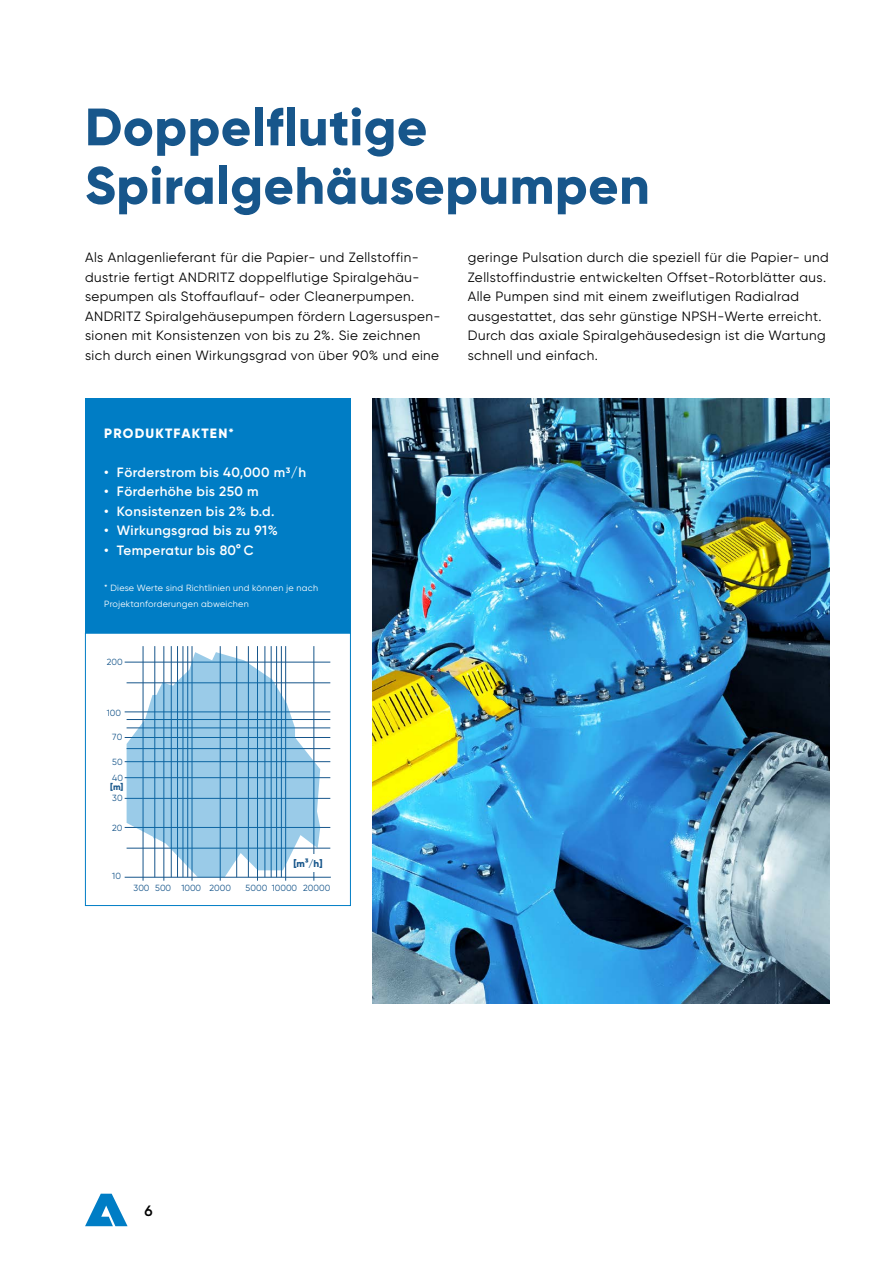
<style>
.page{position:relative;width:893px;height:1263px;background:#fff}
.page>*{position:absolute;margin:0;border:0;box-sizing:border-box;transform-origin:0 0}
.ANDRITZ_Level_2-3_He{font:800 52.5px "Gilroy";letter-spacing:.01em;color:#17568b}
.t1{font:600 15px "Gilroy";color:#000}
.ANDRITZ_Level_2-3_Co{font:13.5px/19.5px "Gilroy";letter-spacing:.035em;color:#000}
.t2{font:600 13.5px "Gilroy";letter-spacing:.03em;color:#fff}
.ANDRITZ_Level_2-3_Bu{font:800 13.5px "Gilroy";letter-spacing:.09em;color:#fff}
.t3{font:800 9.9px "Gilroy";color:#17568b}
.ANDRITZ_Level_2-3_Ta{font:9px/16.5px "Gilroy";letter-spacing:.03em;color:#fff}
.t4{font:8.85px "Gilroy";color:#17568b}
.t5{font:800 8.85px "Gilroy";color:#17568b}
</style>
<div class="page">
<svg style="left:85px;top:1194px;width:43px;height:32px"></svg>
<img style="left:372px;top:399px;width:457px;height:604px">
<hr style="left:143px;top:646px;width:1px;height:235px;background:#17568b">
<hr style="left:155px;top:646px;width:1px;height:231px;background:#17568b">
<hr style="left:164px;top:646px;width:1px;height:235px;background:#17568b">
<hr style="left:171px;top:646px;width:1px;height:231px;background:#17568b">
<hr style="left:177px;top:646px;width:1px;height:231px;background:#17568b">
<hr style="left:183px;top:646px;width:1px;height:231px;background:#17568b">
<hr style="left:187px;top:646px;width:1px;height:231px;background:#17568b">
<hr style="left:220px;top:646px;width:1px;height:235px;background:#17568b">
<hr style="left:236px;top:646px;width:1px;height:231px;background:#17568b">
<hr style="left:248px;top:646px;width:1px;height:231px;background:#17568b">
<hr style="left:257px;top:646px;width:1px;height:235px;background:#17568b">
<hr style="left:265px;top:646px;width:1px;height:231px;background:#17568b">
<hr style="left:271px;top:646px;width:1px;height:231px;background:#17568b">
<hr style="left:276px;top:646px;width:1px;height:231px;background:#17568b">
<hr style="left:281px;top:646px;width:1px;height:231px;background:#17568b">
<hr style="left:314px;top:646px;width:1px;height:235px;background:#17568b">
<hr style="left:125px;top:827px;width:205px;height:1px;background:#17568b">
<hr style="left:125px;top:798px;width:205px;height:1px;background:#17568b">
<hr style="left:125px;top:777px;width:205px;height:1px;background:#17568b">
<hr style="left:125px;top:761px;width:205px;height:1px;background:#17568b">
<hr style="left:127px;top:748px;width:203px;height:1px;background:#17568b">
<hr style="left:125px;top:737px;width:205px;height:1px;background:#17568b">
<hr style="left:127px;top:728px;width:203px;height:1px;background:#17568b">
<hr style="left:127px;top:719px;width:203px;height:1px;background:#17568b">
<hr style="left:125px;top:662px;width:205px;height:1px;background:#17568b">
<hr style="left:192px;top:646px;width:1px;height:235px;background:#17568b">
<hr style="left:285px;top:646px;width:1px;height:235px;background:#17568b">
<hr style="left:127px;top:848px;width:203px;height:1px;background:#17568b">
<hr style="left:125px;top:712px;width:205px;height:1px;background:#17568b">
<hr style="left:125px;top:877px;width:205px;height:1px;background:#17568b">
<hr style="left:127px;top:682px;width:203px;height:1px;background:#17568b">
<svg style="left:127px;top:652px;width:193px;height:225px"></svg>
<div style="left:292px;top:855px;width:32px;height:17px;background:#fff"></div>
<div style="left:85px;top:399px;width:266px;height:234px;background:#007dc5"></div>
<div style="left:85px;top:633px;width:266px;height:273px;border:1px solid #007dc5"></div>
<p class="ANDRITZ_Level_2-3_He" style="left:85px;top:94px;width:344px">Doppelflutige</p>
<p class="ANDRITZ_Level_2-3_He" style="left:85px;top:152px;width:566px">Spiralgehäusepumpen</p>
<p class="ANDRITZ_Level_2-3_Co" style="left:85px;top:248px;width:357px">Als Anlagenlieferant für die Papier- und Zellstoffin&shy;dustrie fertigt ANDRITZ doppelflutige Spiralgehäu&shy;sepumpen als Stoffauflauf- oder Cleanerpumpen.<br>ANDRITZ Spiralgehäusepumpen fördern Lagersuspen&shy;sionen mit Konsistenzen von bis zu 2%. Sie zeichnen sich durch einen Wirkungsgrad von über 90% und eine</p>
<p class="ANDRITZ_Level_2-3_Co" style="left:468px;top:248px;width:363px">geringe Pulsation durch die speziell für die Papier- und Zellstoffindustrie entwickelten Offset-Rotorblätter aus.<br>Alle Pumpen sind mit einem zweiflutigen Radialrad ausgestattet, das sehr günstige NPSH-Werte erreicht.<br>Durch das axiale Spiralgehäusedesign ist die Wartung schnell und einfach.</p>
<p class="ANDRITZ_Level_2-3_Bu" style="left:104px;top:425px;width:131px">PRODUKTFAKTEN*</p>
<p class="t2" style="left:104px;top:464px;width:203px">• Förderstrom bis 40,000 m3/h</p>
<p class="t2" style="left:104px;top:483px;width:156px">• Förderhöhe bis 250 m</p>
<p class="t2" style="left:104px;top:503px;width:172px">• Konsistenzen bis 2% b.d.</p>
<p class="t2" style="left:104px;top:522px;width:175px">• Wirkungsgrad bis zu 91%</p>
<p class="t2" style="left:104px;top:542px;width:151px">• Temperatur bis 80° C</p>
<p class="ANDRITZ_Level_2-3_Ta" style="left:104px;top:579px;width:215px">* Diese Werte sind Richtlinien und können je nach<br>Projektanforderungen abweichen</p>
<p class="t4" style="left:107px;top:657px;width:17px">200</p>
<p class="t4" style="left:107px;top:707px;width:16px">100</p>
<p class="t4" style="left:112px;top:732px;width:11px">70</p>
<p class="t4" style="left:112px;top:756px;width:12px">50</p>
<p class="t4" style="left:112px;top:772px;width:12px">40</p>
<p class="t5" style="left:110px;top:782px;width:15px">[m]</p>
<p class="t4" style="left:112px;top:792px;width:12px">30</p>
<p class="t4" style="left:112px;top:822px;width:12px">20</p>
<p class="t4" style="left:112px;top:871px;width:10px">10</p>
<p class="t3" style="left:293px;top:857px;width:31px">[m3/h]</p>
<p class="t4" style="left:155px;top:882px;width:77px">500 1000 2000</p>
<p class="t4" style="left:134px;top:882px;width:17px">300</p>
<p class="t4" style="left:246px;top:882px;width:86px">5000 10000 20000</p>
<p class="t1" style="left:145px;top:1201px;width:10px">6</p>
</div>
